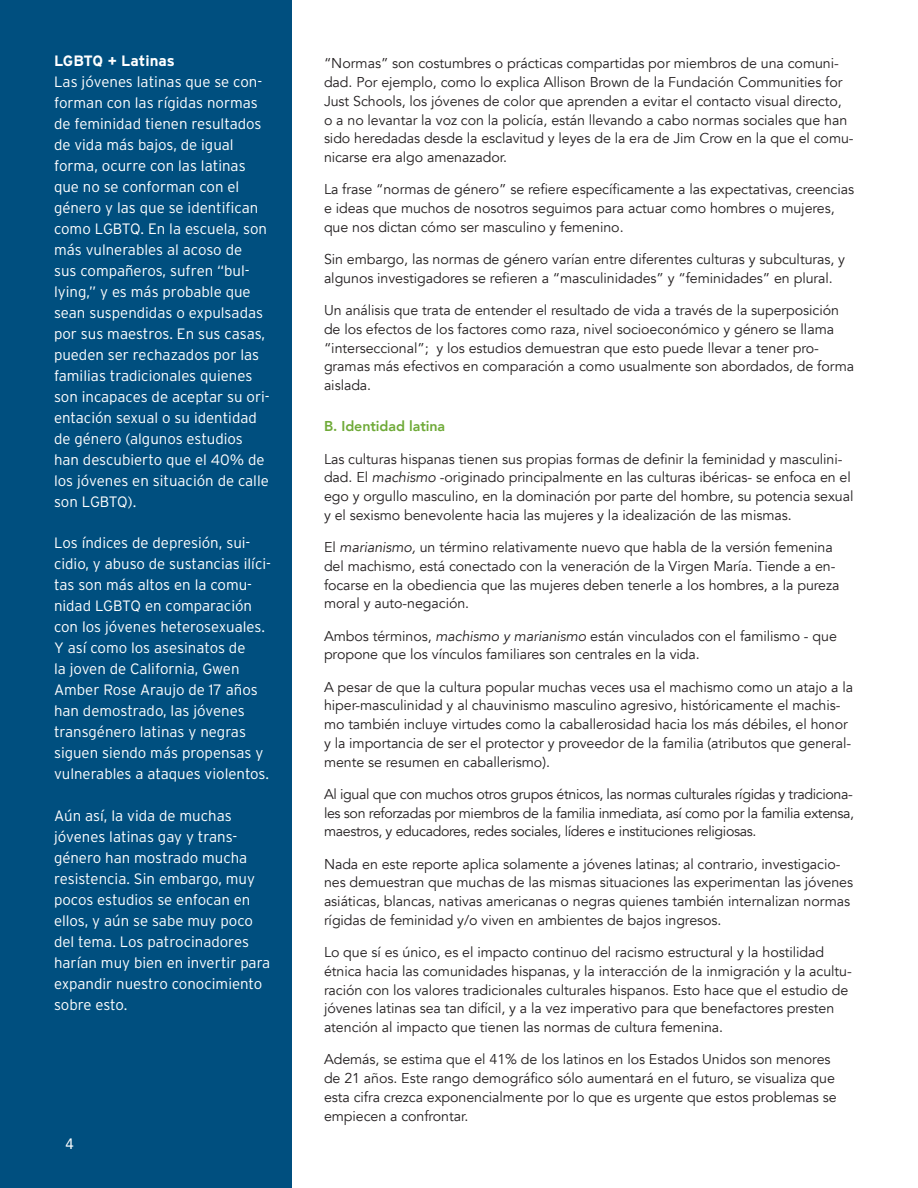
<style>
.page{position:relative;width:918px;height:1188px;background:#fff}
.page>*{position:absolute;margin:0;border:0;box-sizing:border-box;transform-origin:0 0}
.sidebar{font:300 15px/21px "Interstate";color:#fff}
.t1{font:15px "Avenir";color:#fff}
.t2{font:14.25px/18.8px "Avenir";letter-spacing:-.005em;color:#231f20}
.t3{font:800 14.25px "Avenir";letter-spacing:-.005em;color:#6faa38}
.s1{font-weight:700}
.s2{font-style:italic}
</style>
<div class="page">
<div style="left:0;top:0;width:292px;height:1188px;background:#004f7f"></div>
<p class="sidebar" style="left:54px;top:50px;width:217px"><span class="s1">LGBTQ + Latinas<br></span>Las jóvenes latinas que se con&shy;forman con las rígidas normas de feminidad tienen resultados de vida más bajos, de igual forma, ocurre con las latinas que no se conforman con el género y las que se identifican como LGBTQ. En la escuela, son más vulnerables al acoso de<br>sus compañeros, sufren “bul&shy;lying,” y es más probable que sean suspendidas o expulsadas por sus maestros. En sus casas, pueden ser rechazados por las familias tradicionales quienes son incapaces de aceptar su ori&shy;entación sexual o su identidad de género (algunos estudios han descubierto que el 40% de los jóvenes en situación de calle son LGBTQ).</p>
<p class="sidebar" style="left:54px;top:532px;width:219px">Los índices de depresión, sui&shy;cidio, y abuso de sustancias ilíci&shy;tas son más altos en la comu&shy;nidad LGBTQ en comparación con los jóvenes heterosexuales.<br>Y así como los asesinatos de<br>la joven de California, Gwen<br>Amber Rose Araujo de 17 años han demostrado, las jóvenes transgénero latinas y negras siguen siendo más propensas y vulnerables a ataques violentos.</p>
<p class="sidebar" style="left:54px;top:805px;width:218px">Aún así, la vida de muchas jóvenes latinas gay y trans&shy;género han mostrado mucha resistencia. Sin embargo, muy pocos estudios se enfocan en ellos, y aún se sabe muy poco del tema. Los patrocinadores harían muy bien en invertir para expandir nuestro conocimiento sobre esto.</p>
<p class="t1" style="left:66px;top:1132px;width:10px">4</p>
<p class="t2" style="left:324px;top:54px;width:531px">“Normas” son costumbres o prácticas compartidas por miembros de una comuni&shy;dad. Por ejemplo, como lo explica Allison Brown de la Fundación Communities for Just Schools, los jóvenes de color que aprenden a evitar el contacto visual directo, o a no levantar la voz con la policía, están llevando a cabo normas sociales que han sido heredadas desde la esclavitud y leyes de la era de Jim Crow en la que el comu&shy;nicarse era algo amenazador.</p>
<p class="t2" style="left:324px;top:180px;width:532px">La frase “normas de género” se refiere específicamente a las expectativas, creencias e ideas que muchos de nosotros seguimos para actuar como hombres o mujeres, que nos dictan cómo ser masculino y femenino.</p>
<p class="t2" style="left:324px;top:250px;width:523px">Sin embargo, las normas de género varían entre diferentes culturas y subculturas, y algunos investigadores se refieren a “masculinidades” y “feminidades” en plural.</p>
<p class="t2" style="left:324px;top:301px;width:532px">Un análisis que trata de entender el resultado de vida a través de la superposición de los efectos de los factores como raza, nivel socioeconómico y género se llama “interseccional”; y los estudios demuestran que esto puede llevar a tener pro&shy;gramas más efectivos en comparación a como usualmente son abordados, de forma aislada.</p>
<p class="t3" style="left:324px;top:415px;width:123px">B. Identidad latina</p>
<p class="t2" style="left:324px;top:449px;width:531px">Las culturas hispanas tienen sus propias formas de definir la feminidad y masculini&shy;dad. El <span class="s2">machismo</span> -originado principalmente en las culturas ibéricas- se enfoca en el ego y orgullo masculino, en la dominación por parte del hombre, su potencia sexual y el sexismo benevolente hacia las mujeres y la idealización de las mismas.</p>
<p class="t2" style="left:324px;top:538px;width:517px">El <span class="s2">marianismo,</span> un término relativamente nuevo que habla de la versión femenina del machismo, está conectado con la veneración de la Virgen María. Tiende a en&shy;focarse en la obediencia que las mujeres deben tenerle a los hombres, a la pureza moral y auto-negación.</p>
<p class="t2" style="left:324px;top:626px;width:514px">Ambos términos, <span class="s2">machismo y marianismo</span> están vinculados con el familismo - que propone que los vínculos familiares son centrales en la vida.</p>
<p class="t2" style="left:324px;top:677px;width:531px">A pesar de que la cultura popular muchas veces usa el machismo como un atajo a la hiper-masculinidad y al chauvinismo masculino agresivo, históricamente el machis&shy;mo también incluye virtudes como la caballerosidad hacia los más débiles, el honor y la importancia de ser el protector y proveedor de la familia (atributos que general&shy;mente se resumen en caballerismo).</p>
<p class="t2" style="left:324px;top:785px;width:532px;text-align:justify">Al igual que con muchos otros grupos étnicos, las normas culturales rígidas y tradiciona&shy;les son reforzadas por miembros de la familia inmediata, así como por la familia extensa, maestros, y educadores, redes sociales, líderes e instituciones religiosas.</p>
<p class="t2" style="left:324px;top:854px;width:531px">Nada en este reporte aplica solamente a jóvenes latinas; al contrario, investigacio&shy;nes demuestran que muchas de las mismas situaciones las experimentan las jóvenes asiáticas, blancas, nativas americanas o negras quienes también internalizan normas rígidas de feminidad y/o viven en ambientes de bajos ingresos.</p>
<p class="t2" style="left:324px;top:943px;width:529px">Lo que sí es único, es el impacto continuo del racismo estructural y la hostilidad étnica hacia las comunidades hispanas, y la interacción de la inmigración y la acultu&shy;ración con los valores tradicionales culturales hispanos. Esto hace que el estudio de jóvenes latinas sea tan difícil, y a la vez imperativo para que benefactores presten atención al impacto que tienen las normas de cultura femenina.</p>
<p class="t2" style="left:324px;top:1050px;width:514px">Además, se estima que el 41% de los latinos en los Estados Unidos son menores de 21 años. Este rango demográfico sólo aumentará en el futuro, se visualiza que esta cifra crezca exponencialmente por lo que es urgente que estos problemas se empiecen a confrontar.</p>
</div>
